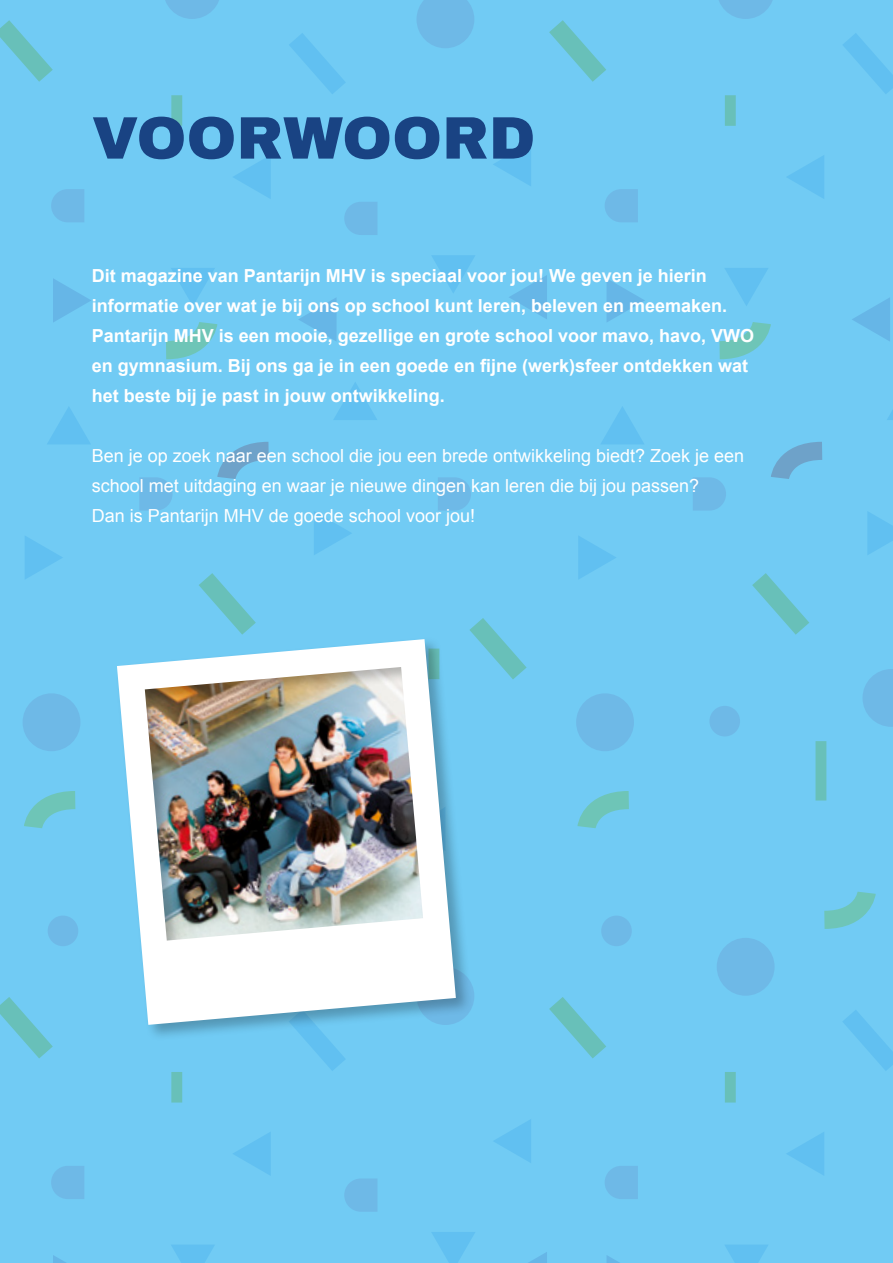
<style>
.page{position:relative;width:893px;height:1263px;background:#71cbf4}
.page>*{position:absolute;margin:0;border:0;box-sizing:border-box;transform-origin:0 0}
.t1{font:900 60px "Archivo";color:#194383}
.t2{font:700 18px/30px "Arial";color:#fff}
.t3{font:18px/30px "Arial";color:#fff}
</style>
<div class="page">
<svg style="left:549px;top:997px;width:57px;height:62px"></svg>
<svg style="left:577px;top:791px;width:52px;height:37px"></svg>
<svg style="left:605px;top:1166px;width:33px;height:33px"></svg>
<div style="left:601px;top:915px;width:31px;height:31px;background:#6eb9e7;border-radius:50%"></div>
<svg style="left:432px;top:1232px;width:43px;height:31px"></svg>
<svg style="left:494px;top:1119px;width:37px;height:44px"></svg>
<svg style="left:528px;top:1252px;width:19px;height:11px"></svg>
<div style="left:815px;top:741px;width:11px;height:59px;background:#68c0b9"></div>
<svg style="left:863px;top:669px;width:30px;height:58px"></svg>
<svg style="left:752px;top:573px;width:57px;height:62px"></svg>
<svg style="left:824px;top:891px;width:52px;height:38px"></svg>
<svg style="left:693px;top:477px;width:33px;height:34px"></svg>
<div style="left:709px;top:706px;width:31px;height:30px;background:#6eb9e7;border-radius:50%"></div>
<svg style="left:887px;top:410px;width:6px;height:10px"></svg>
<svg style="left:867px;top:512px;width:26px;height:43px"></svg>
<svg style="left:607px;top:1255px;width:13px;height:8px"></svg>
<div style="left:725px;top:1072px;width:11px;height:30px;background:#68c0b9"></div>
<div style="left:576px;top:693px;width:58px;height:58px;background:#6eb9e7;border-radius:50%"></div>
<svg style="left:469px;top:618px;width:58px;height:61px"></svg>
<svg style="left:438px;top:477px;width:33px;height:34px"></svg>
<svg style="left:601px;top:407px;width:43px;height:37px"></svg>
<svg style="left:578px;top:536px;width:38px;height:43px"></svg>
<svg style="left:771px;top:442px;width:52px;height:37px"></svg>
<div style="left:717px;top:938px;width:58px;height:58px;background:#6eb9e7;border-radius:50%"></div>
<svg style="left:843px;top:1010px;width:50px;height:61px"></svg>
<svg style="left:725px;top:1245px;width:43px;height:18px"></svg>
<svg style="left:787px;top:1132px;width:37px;height:43px"></svg>
<svg style="left:0;top:997px;width:53px;height:62px"></svg>
<svg style="left:24px;top:791px;width:52px;height:38px"></svg>
<svg style="left:51px;top:1166px;width:33px;height:33px"></svg>
<div style="left:48px;top:915px;width:30px;height:31px;background:#6eb9e7;border-radius:50%"></div>
<svg style="left:199px;top:573px;width:57px;height:62px"></svg>
<svg style="left:139px;top:477px;width:33px;height:34px"></svg>
<svg style="left:334px;top:382px;width:43px;height:38px"></svg>
<svg style="left:314px;top:512px;width:38px;height:43px"></svg>
<svg style="left:53px;top:1255px;width:13px;height:8px"></svg>
<div style="left:171px;top:1072px;width:11px;height:30px;background:#68c0b9"></div>
<div style="left:23px;top:693px;width:57px;height:58px;background:#6eb9e7;border-radius:50%"></div>
<svg style="left:47px;top:407px;width:43px;height:37px"></svg>
<svg style="left:25px;top:536px;width:38px;height:43px"></svg>
<svg style="left:217px;top:442px;width:52px;height:37px"></svg>
<svg style="left:306px;top:1041px;width:39px;height:30px"></svg>
<svg style="left:344px;top:1179px;width:33px;height:33px"></svg>
<svg style="left:171px;top:1245px;width:43px;height:18px"></svg>
<svg style="left:233px;top:1132px;width:38px;height:43px"></svg>
<svg style="left:417px;top:0;width:57px;height:48px"></svg>
<svg style="left:549px;top:20px;width:57px;height:62px"></svg>
<svg style="left:605px;top:189px;width:33px;height:33px"></svg>
<svg style="left:432px;top:255px;width:43px;height:38px"></svg>
<svg style="left:493px;top:143px;width:38px;height:43px"></svg>
<svg style="left:509px;top:275px;width:38px;height:44px"></svg>
<svg style="left:852px;top:298px;width:38px;height:43px"></svg>
<svg style="left:607px;top:279px;width:38px;height:43px"></svg>
<div style="left:725px;top:95px;width:11px;height:31px;background:#68c0b9"></div>
<svg style="left:719px;top:0;width:54px;height:19px"></svg>
<svg style="left:843px;top:33px;width:50px;height:61px"></svg>
<svg style="left:719px;top:268px;width:52px;height:92px"></svg>
<svg style="left:787px;top:155px;width:37px;height:44px"></svg>
<svg style="left:0;top:20px;width:53px;height:62px"></svg>
<svg style="left:51px;top:189px;width:33px;height:33px"></svg>
<svg style="left:299px;top:298px;width:38px;height:43px"></svg>
<svg style="left:53px;top:278px;width:38px;height:44px"></svg>
<div style="left:171px;top:95px;width:11px;height:31px;background:#68c0b9"></div>
<svg style="left:165px;top:0;width:54px;height:19px"></svg>
<svg style="left:289px;top:33px;width:57px;height:61px"></svg>
<svg style="left:344px;top:202px;width:33px;height:33px"></svg>
<svg style="left:166px;top:268px;width:52px;height:92px"></svg>
<svg style="left:233px;top:155px;width:38px;height:44px"></svg>
<div style="left:114px;top:636px;width:359px;height:405px;background:#000;opacity:.26"></div>
<img style="left:117px;top:639px;width:339px;height:386px">
<h1 class="t1" style="left:92px;top:101px;width:445px">VOORWOORD</h1>
<p class="t2" style="left:92px;top:261px;width:664px">Dit magazine van Pantarijn MHV is speciaal voor jou! We geven je hierin informatie over wat je bij ons op school kunt leren, beleven en meemaken.<br>Pantarijn MHV is een mooie, gezellige en grote school voor mavo, havo, VWO en gymnasium. Bij ons ga je in een goede en fijne (werk)sfeer ontdekken wat het beste bij je past in jouw ontwikkeling.</p>
<p class="t3" style="left:92px;top:441px;width:654px">Ben je op zoek naar een school die jou een brede ontwikkeling biedt? Zoek je een school met uitdaging en waar je nieuwe dingen kan leren die bij jou passen?<br>Dan is Pantarijn MHV de goede school voor jou!</p>
</div>
